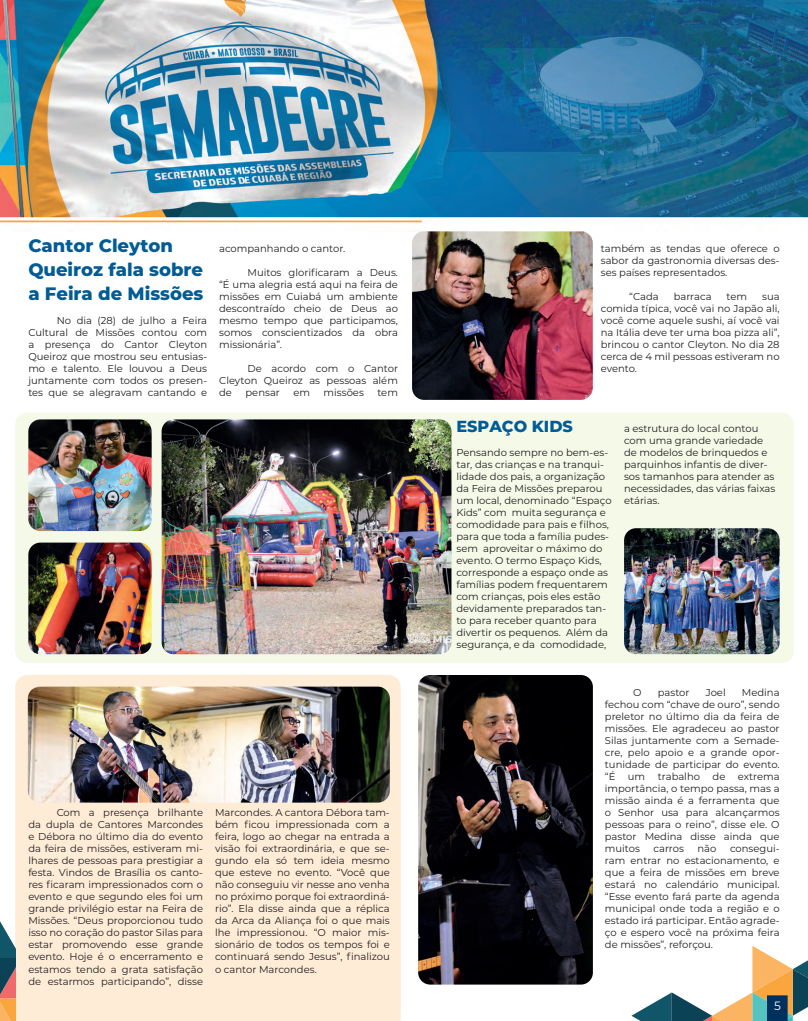
<style>
.page{position:relative;width:808px;height:1021px;background:#fff}
.page>*{position:absolute;margin:0;border:0;box-sizing:border-box;transform-origin:0 0}
.t1{font:800 18px/24px "Montserrat";color:#015c96}
.t2{font:800 16px "Montserrat";color:#015c96}
.t3{font:12px "Montserrat";color:#fff}
.t4{font:10px/12px "Montserrat";color:#231f20;text-align:justify}
</style>
<div class="page">
<div style="left:15px;top:412px;width:779px;height:251px;background:#f4f9e8;border-radius:12px"></div>
<div style="left:15px;top:675px;width:386px;height:345px;background:#feecd7"></div>
<img style="left:0;top:0;width:808px;height:223px">
<img style="left:418px;top:675px;width:175px;height:309px">
<img style="left:28px;top:686px;width:362px;height:116px">
<img style="left:28px;top:419px;width:124px;height:112px">
<img style="left:28px;top:542px;width:124px;height:112px">
<img style="left:412px;top:231px;width:181px;height:169px">
<img style="left:624px;top:528px;width:156px;height:126px">
<img style="left:162px;top:419px;width:289px;height:235px">
<svg style="left:0;top:921px;width:15px;height:99px"></svg>
<svg style="left:631px;top:946px;width:177px;height:74px"></svg>
<h1 class="t1" style="left:28px;top:233px;width:177px">Cantor Cleyton<br>Queiroz fala sobre a Feira de Missões</h1>
<p class="t4" style="left:28px;top:314px;width:180px;text-indent:28px">No dia (28) de julho a Feira Cultural de Missões contou com a presença do Cantor Cleyton Queiroz que mostrou seu entusias&shy;mo e talento. Ele louvou a Deus juntamente com todos os presen&shy;tes que se alegravam cantando e</p>
<p class="t4" style="left:219px;top:242px;width:128px">acompanhando o cantor.</p>
<p class="t4" style="left:219px;top:266px;width:180px;text-indent:28px">Muitos glorificaram a Deus. “É uma alegria está aqui na feira de missões em Cuiabá um ambiente descontraído cheio de Deus ao mesmo tempo que participamos, somos conscientizados da obra missionária”.</p>
<p class="t4" style="left:219px;top:362px;width:180px;text-indent:28px">De acordo com o Cantor Cleyton Queiroz as pessoas além de</p>
<p class="t4" style="left:245px;top:386px;width:36px">pensar</p>
<p class="t4" style="left:293px;top:386px;width:18px">em</p>
<p class="t4" style="left:324px;top:386px;width:42px">missões</p>
<p class="t4" style="left:377px;top:386px;width:22px">tem</p>
<p class="t4" style="left:28px;top:806px;width:176px;text-indent:28px">Com a presença brilhante da dupla de Cantores Marcondes e Débora no último dia do evento da feira de missões, estiveram mi&shy;lhares de pessoas para prestigiar a festa. Vindos de Brasília os canto&shy;res ficaram impressionados com o evento e que segundo eles foi um grande privilégio estar na Feira de Missões. “Deus proporcionou tudo isso no coração do pastor Silas para estar promovendo esse grande evento. Hoje é o encerramento e estamos tendo a grata satisfação de estarmos participando”, disse</p>
<p class="t4" style="left:215px;top:806px;width:176px">Marcondes. A cantora Débora tam&shy;bém ficou impressionada com a feira, logo ao chegar na entrada a visão foi extraordinária, e que se&shy;gundo ela só tem ideia mesmo que esteve no evento. “Você que não conseguiu vir nesse ano venha no próximo porque foi extraordiná&shy;rio”. Ela disse ainda que a réplica da Arca da Aliança foi o que mais lhe impressionou. “O maior mis&shy;sionário de todos os tempos foi e continuará sendo Jesus”, finalizou o cantor Marcondes.</p>
<p class="t4" style="left:601px;top:242px;width:180px">também as tendas que oferece o sabor da gastronomia diversas des&shy;ses países representados.</p>
<p class="t4" style="left:629px;top:290px;width:31px">“Cada</p>
<p class="t4" style="left:674px;top:290px;width:39px">barraca</p>
<p class="t4" style="left:727px;top:290px;width:22px">tem</p>
<p class="t4" style="left:601px;top:290px;width:180px;text-indent:161px">sua comida típica, você vai no Japão ali, você come aquele sushi, aí você vai na Itália deve ter uma boa pizza ali”, brincou o cantor Cleyton. No dia 28 cerca de 4 mil pessoas estiveram no evento.</p>
<h2 class="t2" style="left:456px;top:415px;width:118px">ESPAÇO KIDS</h2>
<p class="t4" style="left:456px;top:446px;width:157px;text-align:left">Pensando sempre no bem-es&shy;tar, das crianças e na tranqui&shy;lidade dos pais, a organização da Feira de Missões preparou um local, denominado “Espaço<br>Kids” com muita segurança e comodidade para pais e filhos, para que toda a família pudes&shy;sem aproveitar o máximo do evento. O termo Espaço Kids, corresponde a espaço onde as famílias podem frequentarem com crianças, pois eles estão devidamente preparados tan&shy;to para receber quanto para divertir os pequenos. Além da segurança, e da comodidade,</p>
<p class="t4" style="left:624px;top:422px;width:153px;text-align:left">a estrutura do local contou com uma grande variedade de modelos de brinquedos e parquinhos infantis de diver&shy;sos tamanhos para atender as necessidades, das várias faixas etárias.</p>
<p class="t4" style="left:605px;top:686px;width:176px;text-indent:137px">Medina fechou com “chave de ouro”, sendo preletor no último dia da feira de missões. Ele agradeceu ao pastor Silas juntamente com a Semade&shy;cre, pelo apoio e a grande opor&shy;tunidade de participar do evento. “É</p>
<p class="t4" style="left:633px;top:686px;width:10px">O</p>
<p class="t4" style="left:658px;top:686px;width:33px">pastor</p>
<p class="t4" style="left:706px;top:686px;width:22px">Joel</p>
<p class="t4" style="left:628px;top:770px;width:19px">um</p>
<p class="t4" style="left:658px;top:770px;width:44px">trabalho</p>
<p class="t4" style="left:712px;top:770px;width:14px">de</p>
<p class="t4" style="left:605px;top:770px;width:176px;text-indent:133px">extrema importância, o tempo passa, mas a missão ainda é a ferramenta que o Senhor usa para alcançarmos pessoas para o reino”, disse ele. O pastor Medina disse ainda que muitos</p>
<p class="t4" style="left:605px;top:842px;width:176px;text-indent:125px">consegui&shy;ram entrar no estacionamento, e que a feira de missões em breve estará no calendário municipal. “Esse evento fará parte da agenda municipal onde toda a região e o estado irá participar. Então agrade&shy;ço e espero você na próxima feira de missões”, reforçou.</p>
<p class="t4" style="left:653px;top:842px;width:32px">carros</p>
<p class="t4" style="left:697px;top:842px;width:20px">não</p>
<p class="t3" style="left:774px;top:997px;width:8px">5</p>
</div>
